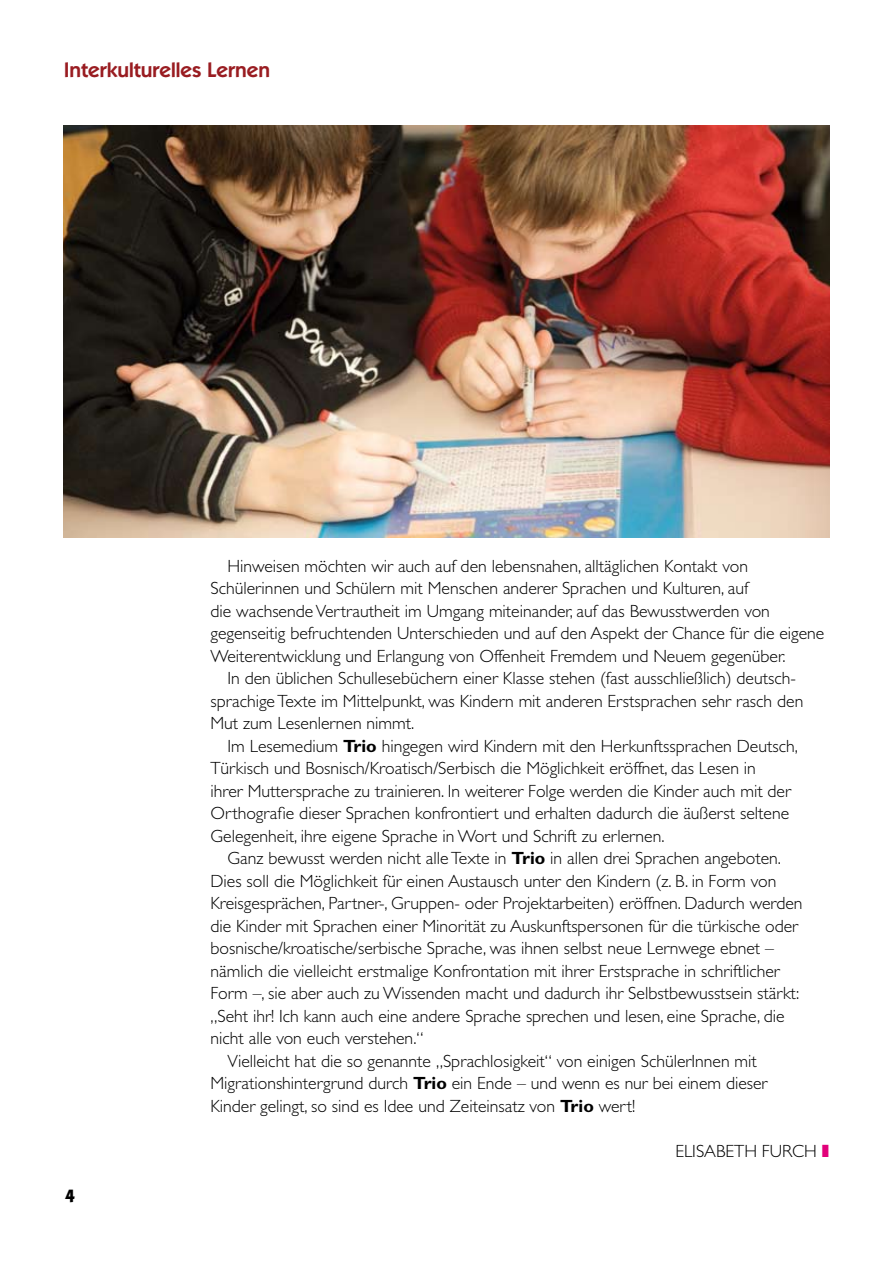
<style>
.page{position:relative;width:893px;height:1263px;background:#fff}
.page>*{position:absolute;margin:0;border:0;box-sizing:border-box;transform-origin:0 0}
.t1{font:600 21px "Itc Kabel";color:#991c21}
.t2{font:700 18px "Itc Kabel";color:#000}
.t3{font:300 17.7px "Gill Sans";color:#000}
.s1{font-weight:700}
</style>
<div class="page">
<img style="left:64px;top:126px;width:765px;height:411px">
<p class="t1" style="left:64px;top:57px;width:208px">Interkulturelles Lernen</p>
<p class="t2" style="left:65px;top:1184px;width:12px">4</p>
<p class="t3" style="left:227px;top:556px;width:522px">Hinweisen möchten wir auch auf den lebensnahen, alltäglichen Kontakt von</p>
<p class="t3" style="left:210px;top:578px;width:539px">Schülerinnen und Schülern mit Menschen anderer Sprachen und Kulturen, auf</p>
<p class="t3" style="left:210px;top:601px;width:561px">die wachsende Vertrautheit im Umgang miteinander, auf das Bewusstwerden von</p>
<p class="t3" style="left:210px;top:623px;width:615px">gegenseitig befruchtenden Unterschieden und auf den Aspekt der Chance für die eigene</p>
<p class="t3" style="left:210px;top:646px;width:577px">Weiterentwicklung und Erlangung von Offenheit Fremdem und Neuem gegenüber.</p>
<p class="t3" style="left:227px;top:668px;width:569px">In den üblichen Schullesebüchern einer Klasse stehen (fast ausschließlich) deutsch-</p>
<p class="t3" style="left:210px;top:691px;width:594px">sprachige Texte im Mittelpunkt, was Kindern mit anderen Erstsprachen sehr rasch den</p>
<p class="t3" style="left:210px;top:713px;width:205px">Mut zum Lesenlernen nimmt.</p>
<p class="t3" style="left:227px;top:736px;width:572px">Im Lesemedium <span class="s1">Trio</span> hingegen wird Kindern mit den Herkunftssprachen Deutsch,</p>
<p class="t3" style="left:210px;top:758px;width:547px">Türkisch und Bosnisch/Kroatisch/Serbisch die Möglichkeit eröffnet, das Lesen in</p>
<p class="t3" style="left:210px;top:781px;width:582px">ihrer Muttersprache zu trainieren. In weiterer Folge werden die Kinder auch mit der</p>
<p class="t3" style="left:210px;top:803px;width:580px">Orthografie dieser Sprachen konfrontiert und erhalten dadurch die äußerst seltene</p>
<p class="t3" style="left:210px;top:826px;width:456px">Gelegenheit, ihre eigene Sprache in Wort und Schrift zu erlernen.</p>
<p class="t3" style="left:227px;top:848px;width:555px">Ganz bewusst werden nicht alle Texte in <span class="s1">Trio</span> in allen drei Sprachen angeboten.</p>
<p class="t3" style="left:210px;top:871px;width:567px">Dies soll die Möglichkeit für einen Austausch unter den Kindern (z. B. in Form von</p>
<p class="t3" style="left:210px;top:893px;width:594px">Kreisgesprächen, Partner-, Gruppen- oder Projektarbeiten) eröffnen. Dadurch werden</p>
<p class="t3" style="left:210px;top:916px;width:589px">die Kinder mit Sprachen einer Minorität zu Auskunftspersonen für die türkische oder</p>
<p class="t3" style="left:210px;top:938px;width:565px">bosnische/kroatische/serbische Sprache, was ihnen selbst neue Lernwege ebnet –</p>
<p class="t3" style="left:210px;top:961px;width:571px">nämlich die vielleicht erstmalige Konfrontation mit ihrer Erstsprache in schriftlicher</p>
<p class="t3" style="left:210px;top:983px;width:590px">Form –, sie aber auch zu Wissenden macht und dadurch ihr Selbstbewusstsein stärkt:</p>
<p class="t3" style="left:210px;top:1006px;width:576px">„Seht ihr! Ich kann auch eine andere Sprache sprechen und lesen, eine Sprache, die</p>
<p class="t3" style="left:210px;top:1028px;width:214px">nicht alle von euch verstehen.“</p>
<p class="t3" style="left:227px;top:1051px;width:531px">Vielleicht hat die so genannte „Sprachlosigkeit“ von einigen SchülerInnen mit</p>
<p class="t3" style="left:210px;top:1073px;width:558px">Migrationshintergrund durch <span class="s1">Trio</span> ein Ende – und wenn es nur bei einem dieser</p>
<p class="t3" style="left:210px;top:1096px;width:426px">Kinder gelingt, so sind es Idee und Zeiteinsatz von <span class="s1">Trio</span> wert!</p>
<p class="t3" style="left:675px;top:1141px;width:19px">Elisabeth</p>
<p class="t3" style="left:762px;top:1141px;width:20px">Furch</p>
</div>
